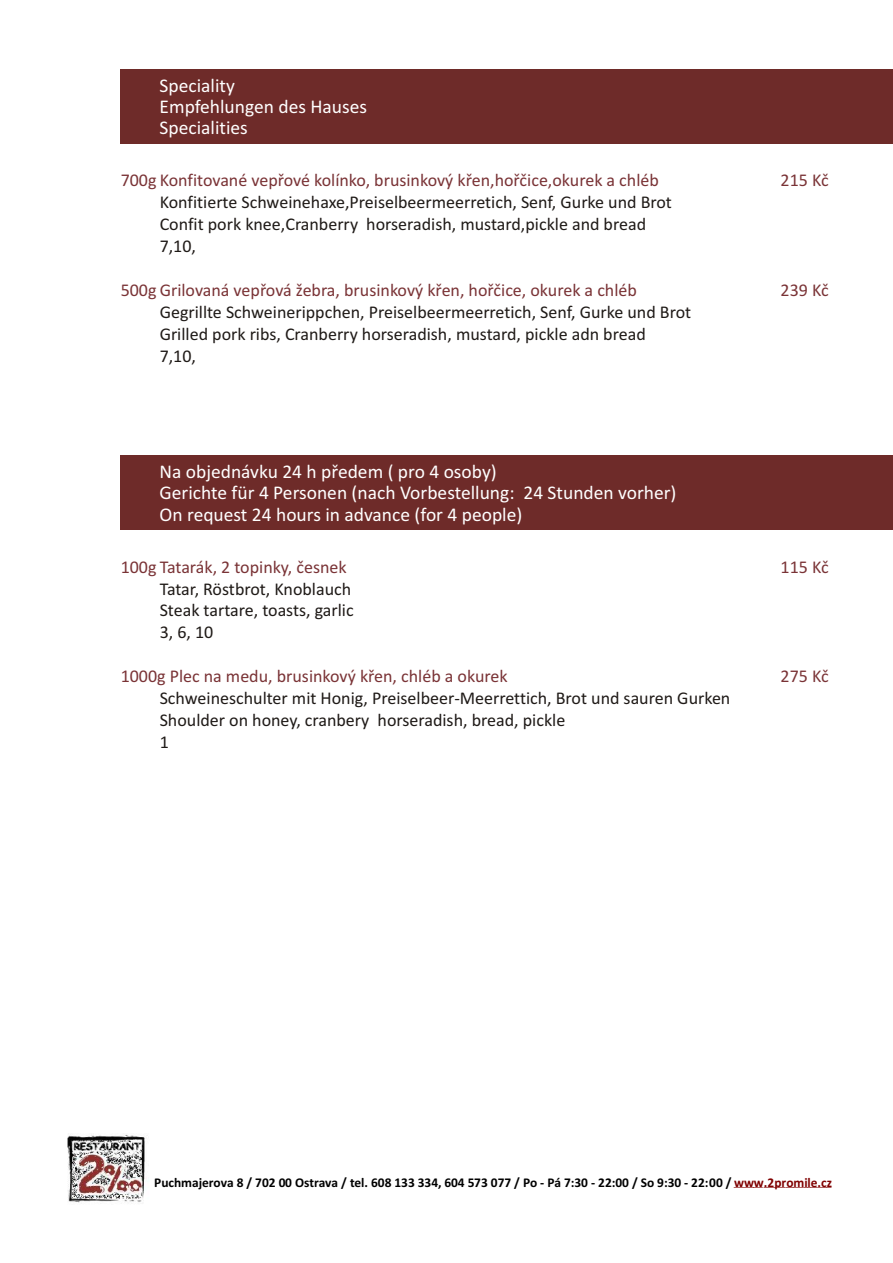
<style>
.page{position:relative;width:893px;height:1263px;background:#fff}
.page>*{position:absolute;margin:0;border:0;box-sizing:border-box;transform-origin:0 0}
.t1{font:19.5px/21.5px "Calibri";color:#fff}
.t2{font:18px/21.9px "Calibri";color:#1f1a17}
.t3{font:18px "Calibri";color:#7a3336}
.t4{font:700 13.35px "Calibri";color:#000}
.s1{color:#800000}
</style>
<div class="page">
<div style="left:121px;top:69px;width:772px;height:75px;background:#6e2b29"></div>
<div style="left:121px;top:455px;width:772px;height:75px;background:#6e2b29"></div>
<img style="left:67px;top:1134px;width:82px;height:69px">
<svg style="left:734px;top:1187px;width:97px;height:1px"></svg>
<p class="t1" style="left:160px;top:76px;width:209px">Speciality<br>Empfehlungen des Hauses<br>Specialities</p>
<p class="t3" style="left:121px;top:173px;width:540px">700g Konfitované vepřové kolínko, brusinkový křen,hořčice,okurek a chléb</p>
<p class="t2" style="left:160px;top:193px;width:514px">Konfitierte Schweinehaxe,Preiselbeermeerretich, Senf, Gurke und Brot<br>Confit pork knee,Cranberry horseradish, mustard,pickle and bread<br>7,10,</p>
<p class="t3" style="left:781px;top:173px;width:50px">215 Kč</p>
<p class="t3" style="left:121px;top:283px;width:518px">500g Grilovaná vepřová žebra, brusinkový křen, hořčice, okurek a chléb</p>
<p class="t3" style="left:781px;top:283px;width:50px">239 Kč</p>
<p class="t2" style="left:160px;top:303px;width:533px">Gegrillte Schweinerippchen, Preiselbeermeerretich, Senf, Gurke und Brot<br>Grilled pork ribs, Cranberry horseradish, mustard, pickle adn bread<br>7,10,</p>
<p class="t1" style="left:160px;top:462px;width:518px">Na objednávku 24 h předem ( pro 4 osoby)<br>Gerichte für 4 Personen (nach Vorbestellung: 24 Stunden vorher)<br>On request 24 hours in advance (for 4 people)</p>
<p class="t3" style="left:121px;top:559px;width:227px">100g Tatarák, 2 topinky, česnek</p>
<p class="t3" style="left:781px;top:559px;width:50px">115 Kč</p>
<p class="t2" style="left:160px;top:579px;width:196px">Tatar, Röstbrot, Knoblauch<br>Steak tartare, toasts, garlic<br>3, 6, 10</p>
<p class="t3" style="left:121px;top:669px;width:388px">1000g Plec na medu, brusinkový křen, chléb a okurek</p>
<p class="t3" style="left:781px;top:669px;width:50px">275 Kč</p>
<p class="t2" style="left:160px;top:689px;width:572px">Schweineschulter mit Honig, Preiselbeer-Meerrettich, Brot und sauren Gurken<br>Shoulder on honey, cranbery horseradish, bread, pickle<br>1</p>
<p class="t4" style="left:154px;top:1177px;width:679px">Puchmajerova 8 / 702 00 Ostrava / tel. 608 133 334, 604 573 077 / Po - Pá 7:30 - 22:00 / So 9:30 - 22:00 / <span class="s1">www.2promile.cz</span></p>
</div>
